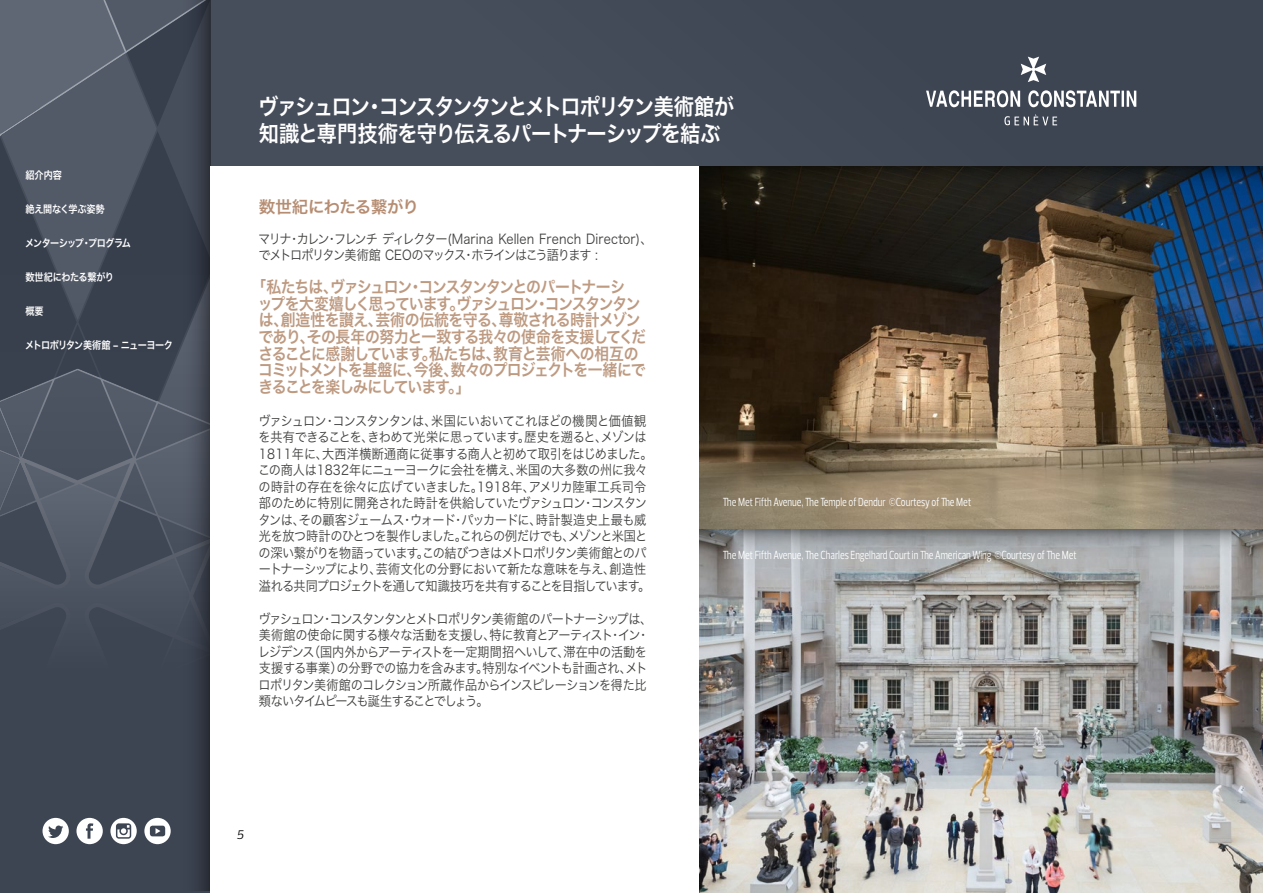
<style>
.page{position:relative;width:1263px;height:893px;background:#fff}
.page>*{position:absolute;margin:0;border:0;box-sizing:border-box;transform-origin:0 0}
.t1{font:22.5px/27px "Hira Kaku Pro W6";letter-spacing:-.07em;color:#fff;scale:.9 1}
.t2{font:16.5px/16.5px "Hira Kaku Pro W6";letter-spacing:-.06em;color:#be9a81;scale:.9 1}
.t3{font:16.5px "Hira Kaku Pro W6";letter-spacing:-.045em;color:#b68d72}
.t4{font:13.5px/16.5px "Hira Kaku Pro W3";letter-spacing:-.05em;color:#40403f;scale:.9 1}
.t5{font:13.5px/16.5px "Hira Kaku Pro W3";letter-spacing:-.075em;color:#40403f;scale:.9 1}
.t6{font:italic 12.75px "Prelo";color:#000}
.t7{font:12px "Prelo Condensed";color:#fff;scale:.9 1}
.t8{font:10.5px "Hira Kaku Pro W6";letter-spacing:-.045em;color:#fff;scale:.87 1}
.t9{font:10.5px "Hira Kaku Pro W6";letter-spacing:-.07em;color:#fff;scale:.87 1}
.t10{font:10.5px "Hira Kaku Pro W6";letter-spacing:-.025em;color:#fff;scale:.87 1}
</style>
<div class="page">
<div style="left:210px;top:0;width:1053px;height:166px;background:#474e5b"></div>
<div style="left:0;top:0;width:210px;height:893px;background:#3d4452"></div>
<div style="left:163px;top:0;width:47px;height:891px;background:linear-gradient(to right,#424a59,#2f343f)"></div>
<svg style="left:926px;top:57px;width:210px;height:68px"></svg>
<svg style="left:0;top:0;width:210px;height:867px"></svg>
<img style="left:699px;top:214px;width:564px;height:316px">
<img style="left:699px;top:577px;width:564px;height:316px">
<svg style="left:699px;top:166px;width:564px;height:48px;background:#1e2325"></svg>
<svg style="left:699px;top:530px;width:564px;height:47px;background:#9ea1a3"></svg>
<p class="t8" style="left:26px;top:166px;width:43px">紹介内容</p>
<p class="t10" style="left:26px;top:200px;width:93px">絶え間なく学ぶ姿勢</p>
<p class="t9" style="left:25px;top:234px;width:123px">メンターシップ・プログラム</p>
<p class="t8" style="left:26px;top:268px;width:103px">数世紀にわたる繋がり</p>
<p class="t8" style="left:26px;top:302px;width:23px">概要</p>
<p class="t8" style="left:25px;top:335px;width:172px">メトロポリタン美術館 – ニューヨーク</p>
<h1 class="t1" style="left:258px;top:93px;width:531px">ヴァシュロン・コンスタンタンとメトロポリタン美術館が知識と専門技術を守り伝えるパートナーシップを結ぶ</h1>
<p class="t3" style="left:259px;top:192px;width:161px">数世紀にわたる繋がり</p>
<p class="t5" style="left:258px;top:230px;width:439px">マリナ・カレン・フレンチ ディレクター(Marina Kellen French Director)、でメトロポリタン美術館 CEOのマックス・ホラインはこう語ります :</p>
<p class="t2" style="left:258px;top:278px;width:433px;text-indent:-6px">「私たちは、ヴァシュロン・コンスタンタンとのパートナーシ<br>ップを大変嬉しく思っています。ヴァシュロン・コンスタンタンは、創造性を讃え、芸術の伝統を守る、尊敬される時計メゾンであり、その長年の努力と一致する我々の使命を支援してくださることに感謝しています。私たちは、教育と芸術への相互のコミットメントを基盤に、今後、数々のプロジェクトを一緒にできることを楽しみにしています。」</p>
<p class="t4" style="left:258px;top:411px;width:440px">ヴァシュロン・コンスタンタンは、米国にいおいてこれほどの機関と価値観を共有できることを、きわめて光栄に思っています。歴史を遡ると、メゾンは1811年に、大西洋横断通商に従事する商人と初めて取引をはじめました。この商人は1832年にニューヨークに会社を構え、米国の大多数の州に我々の時計の存在を徐々に広げていきました。1918年、アメリカ陸軍工兵司令部のために特別に開発された時計を供給していたヴァシュロン・コンスタンタンは、その顧客ジェームス・ウォード・パッカードに、時計製造史上最も威光を放つ時計のひとつを製作しました。これらの例だけでも、メゾンと米国との深い繋がりを物語っています。この結びつきはメトロポリタン美術館とのパートナーシップにより、芸術文化の分野において新たな意味を与え、創造性溢れる共同プロジェクトを通して知識技巧を共有することを目指しています。</p>
<p class="t4" style="left:258px;top:609px;width:440px">ヴァシュロン・コンスタンタンとメトロポリタン美術館のパートナーシップは、美術館の使命に関する様々な活動を支援し、特に教育とアーティスト・イン・レジデンス（国内外からアーティストを一定期間招へいして、滞在中の活動を支援する事業）の分野での協力を含みます。特別なイベントも計画され、メトロポリタン美術館のコレクション所蔵作品からインスピレーションを得た比類ないタイムピースも誕生することでしょう。</p>
<p class="t7" style="left:723px;top:495px;width:277px">The Met Fifth Avenue, The Temple of Dendur ©Courtesy of The Met</p>
<p class="t7" style="left:723px;top:547px;width:395px">The Met Fifth Avenue, The Charles Engelhard Court in The American Wing ©Courtesy of The Met</p>
<p class="t6" style="left:236px;top:826px;width:9px">5</p>
</div>
